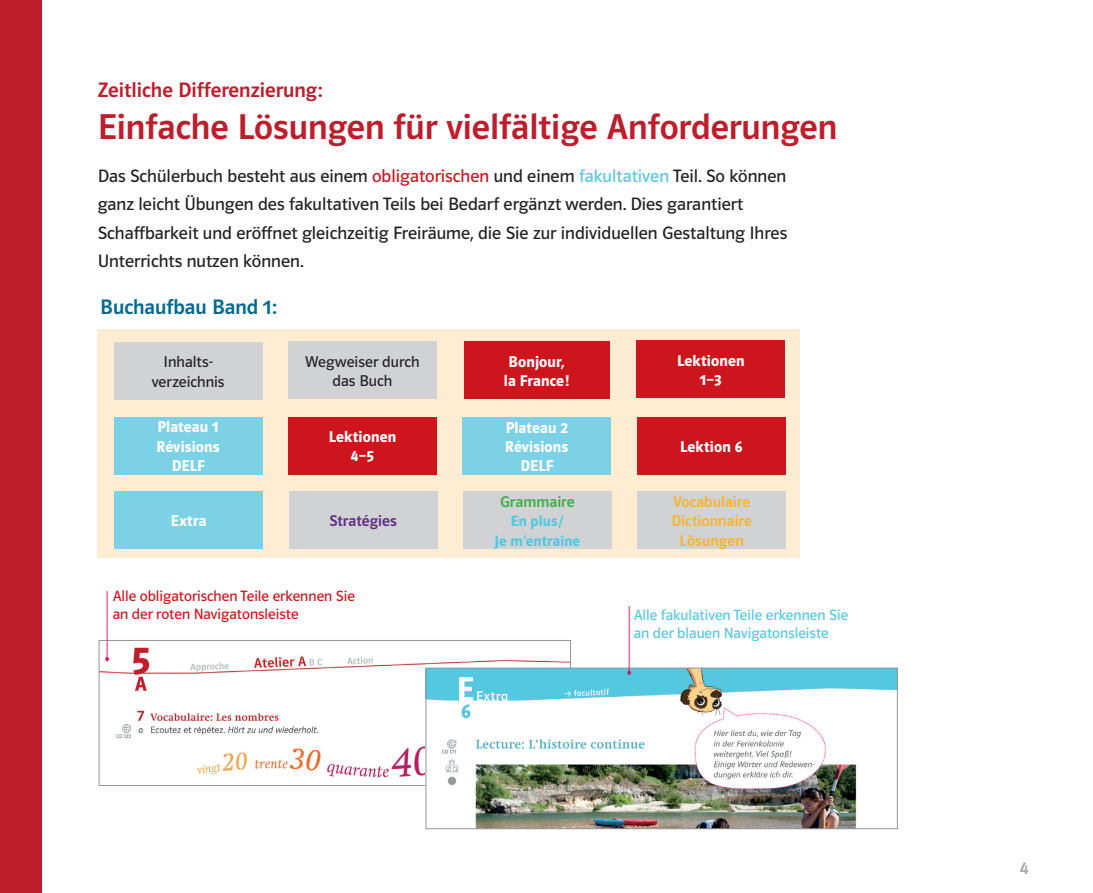
<style>
.page{position:relative;width:1093px;height:893px;background:#fff}
.page>*{position:absolute;margin:0;border:0;box-sizing:border-box;transform-origin:0 0}
.t1{font:36px "Polo Spanisch Krftg";color:#be1d2c}
.t2{font:21px "Polo ST11 K Krftg";color:#be1d2c}
.t3{font:21px "Polo ST11 K Krftg";color:#006991}
.t4{font:18px/28.5px "Polo ST11 K Buch";color:#231f20}
.t5{font:18px "Polo ST11 K Krftg";color:#a8a9ad}
.t6{font:15.75px/19.2px "Polo ST11 K Hfett";letter-spacing:.005em;color:#fff;text-align:center}
.t7{font:15.75px/19.2px "Polo ST11 K Buch";color:#231f20;text-align:center}
.t8{font:15.75px/19.2px "Polo ST11 K Krftg";color:#f9b42f;text-align:center}
.t9{font:15.75px "Polo ST11 K Krftg";color:#612d86}
.t10{font:15.75px "Polo ST11 K Krftg";letter-spacing:.005em;color:#40ae49}
.t11{font:15px/18px "Polo ST11 K Buch";color:#cd151d}
.t12{font:15px/18px "Polo ST11 K Buch";color:#54c8e0}
.t13{font:15px/19.2px "Polo ST11 K Hfett";letter-spacing:.005em;color:#54c8e0;text-align:center}
.s1{color:#cd151d}
.s2{color:#54c8e0}
</style>
<div class="page">
<div style="left:0;top:0;width:42px;height:893px;background:#be1d2c"></div>
<div style="left:97px;top:329px;width:702px;height:229px;background:#feedd2"></div>
<div style="left:114px;top:342px;width:148px;height:58px;background:#d1d2d4"></div>
<div style="left:288px;top:341px;width:149px;height:58px;background:#d1d2d4"></div>
<div style="left:464px;top:341px;width:145px;height:58px;background:#cd151d"></div>
<div style="left:637px;top:341px;width:148px;height:57px;background:#cd151d"></div>
<div style="left:114px;top:417px;width:148px;height:57px;background:#7cd1e6"></div>
<div style="left:288px;top:417px;width:149px;height:57px;background:#cd151d"></div>
<div style="left:637px;top:417px;width:148px;height:57px;background:#cd151d"></div>
<div style="left:115px;top:492px;width:148px;height:57px;background:#7cd1e6"></div>
<div style="left:289px;top:492px;width:148px;height:57px;background:#d1d2d4"></div>
<div style="left:463px;top:417px;width:148px;height:57px;background:#7cd1e6"></div>
<div style="left:463px;top:492px;width:148px;height:57px;background:#d1d2d4"></div>
<div style="left:638px;top:492px;width:148px;height:57px;background:#d1d2d4"></div>
<img style="left:101px;top:642px;width:468px;height:136px">
<div style="left:99px;top:640px;width:472px;height:146px;border:1px solid #939598"></div>
<img style="left:427px;top:670px;width:469px;height:157px">
<div style="left:425px;top:668px;width:473px;height:161px;border:1px solid #939598"></div>
<hr style="left:107px;top:591px;width:1px;height:68px;background:#d91a5b">
<svg style="left:105px;top:657px;width:4px;height:4px"></svg>
<hr style="left:629px;top:606px;width:1px;height:67px;background:#d91a5b">
<svg style="left:627px;top:671px;width:4px;height:4px"></svg>
<p class="t2" style="left:98px;top:79px;width:226px">Zeitliche Differenzierung:</p>
<h1 class="t1" style="left:98px;top:107px;width:741px">Einfache Lösungen für vielfältige Anforderungen</h1>
<p class="t4" style="left:98px;top:162px;width:691px">Das Schülerbuch besteht aus einem <span class="s1">obligatorischen</span> und einem <span class="s2">fakultativen</span> Teil. So können ganz leicht Übungen des fakultativen Teils bei Bedarf ergänzt werden. Dies garantiert Schaffbarkeit und eröffnet gleichzeitig Freiräume, die Sie zur individuellen Gestaltung Ihres Unterrichts nutzen können.</p>
<p class="t3" style="left:100px;top:296px;width:178px">Buchaufbau Band 1:</p>
<p class="t7" style="left:152px;top:353px;width:74px">Inhalts&shy;verzeichnis</p>
<p class="t7" style="left:305px;top:352px;width:116px">Wegweiser durch das Buch</p>
<p class="t6" style="left:504px;top:352px;width:67px;text-align:left">Bonjour, la France!</p>
<p class="t6" style="left:677px;top:351px;width:69px">Lektionen<br>1–3</p>
<p class="t6" style="left:157px;top:418px;width:65px">Plateau 1<br>Révisions<br>DELF</p>
<p class="t6" style="left:329px;top:427px;width:69px">Lektionen<br>4–5</p>
<p class="t6" style="left:680px;top:437px;width:64px">Lektion 6</p>
<p class="t6" style="left:505px;top:418px;width:65px">Plateau 2<br>Révisions<br>DELF</p>
<p class="t10" style="left:500px;top:493px;width:76px">Grammaire</p>
<p class="t13" style="left:495px;top:512px;width:87px">En plus/<br>Je m‘entraîne</p>
<p class="t8" style="left:671px;top:492px;width:82px">Vocabulaire<br>Dictionnaire<br>Lösungen</p>
<p class="t6" style="left:171px;top:511px;width:37px">Extra</p>
<p class="t9" style="left:329px;top:512px;width:69px">Stratégies</p>
<p class="t11" style="left:113px;top:587px;width:244px">Alle obligatorischen Teile erkennen Sie an der roten Navigatonsleiste</p>
<p class="t12" style="left:634px;top:606px;width:216px">Alle fakulativen Teile erkennen Sie an der blauen Navigatonsleiste</p>
<p class="t5" style="left:1020px;top:858px;width:10px">4</p>
</div>
